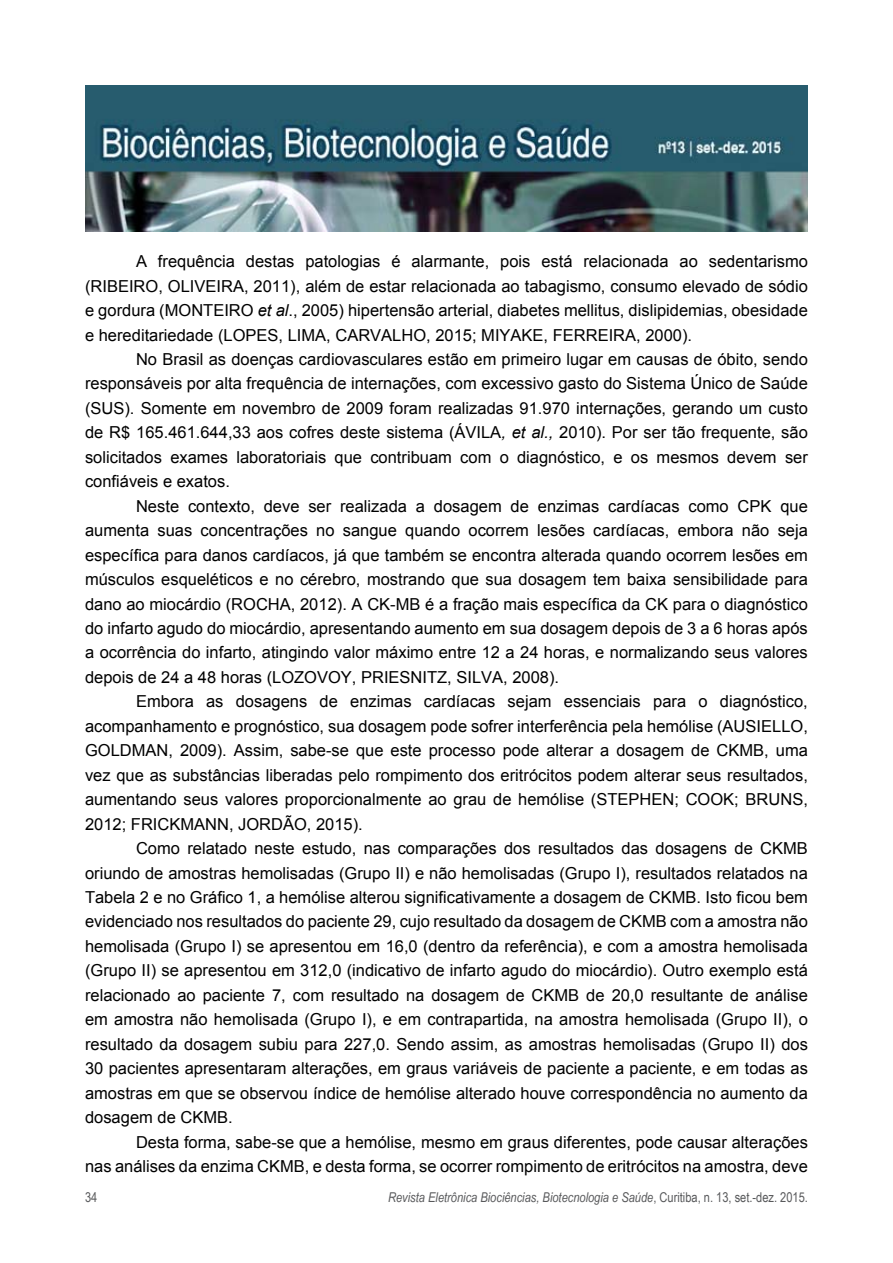
<style>
.page{position:relative;width:893px;height:1263px;background:#fff}
.page>*{position:absolute;margin:0;border:0;box-sizing:border-box;transform-origin:0 0}
.t1{font:16.5px/24.5px "Arial";color:#000;text-align:justify}
.t2{font:italic 13.5px "Arial Narrow";color:#58595b}
.t3{font:13.5px "Arial Narrow";color:#58595b}
.s1{font-style:italic}
.s2{font-style:normal}
</style>
<div class="page">
<img style="left:85px;top:85px;width:723px;height:146px">
<p class="t1" style="left:85px;top:249px;width:724px;text-indent:51px">A frequência destas patologias é alarmante, pois está relacionada ao sedentarismo (RIBEIRO, OLIVEIRA, 2011), além de estar relacionada ao tabagismo, consumo elevado de sódio e gordura (MONTEIRO <span class="s1">et al</span>., 2005) hipertensão arterial, diabetes mellitus, dislipidemias, obesidade e hereditariedade (LOPES, LIMA, CARVALHO, 2015; MIYAKE, FERREIRA, 2000).</p>
<p class="t1" style="left:85px;top:347px;width:724px;text-indent:51px">No Brasil as doenças cardiovasculares estão em primeiro lugar em causas de óbito, sendo responsáveis por alta frequência de internações, com excessivo gasto do Sistema Único de Saúde (SUS). Somente em novembro de 2009 foram realizadas 91.970 internações, gerando um custo de R$ 165.461.644,33 aos cofres deste sistema (ÁVILA<span class="s1">, et al.,</span> 2010). Por ser tão frequente, são solicitados exames laboratoriais que contribuam com o diagnóstico, e os mesmos devem ser confiáveis e exatos.</p>
<p class="t1" style="left:85px;top:494px;width:724px;text-indent:51px">Neste contexto, deve ser realizada a dosagem de enzimas cardíacas como CPK que aumenta suas concentrações no sangue quando ocorrem lesões cardíacas, embora não seja específica para danos cardíacos, já que também se encontra alterada quando ocorrem lesões em músculos esqueléticos e no cérebro, mostrando que sua dosagem tem baixa sensibilidade para dano ao miocárdio (ROCHA, 2012). A CK-MB é a fração mais específica da CK para o diagnóstico do infarto agudo do miocárdio, apresentando aumento em sua dosagem depois de 3 a 6 horas após a ocorrência do infarto, atingindo valor máximo entre 12 a 24 horas, e normalizando seus valores depois de 24 a 48 horas (LOZOVOY, PRIESNITZ, SILVA, 2008).</p>
<p class="t1" style="left:85px;top:689px;width:724px;text-indent:51px">Embora as dosagens de enzimas cardíacas sejam essenciais para o diagnóstico, acompanhamento e prognóstico, sua dosagem pode sofrer interferência pela hemólise (AUSIELLO, GOLDMAN, 2009). Assim, sabe-se que este processo pode alterar a dosagem de CKMB, uma vez que as substâncias liberadas pelo rompimento dos eritrócitos podem alterar seus resultados, aumentando seus valores proporcionalmente ao grau de hemólise (STEPHEN; COOK; BRUNS, 2012; FRICKMANN, JORDÃO, 2015).</p>
<p class="t1" style="left:85px;top:836px;width:724px;text-indent:51px">Como relatado neste estudo, nas comparações dos resultados das dosagens de CKMB oriundo de amostras hemolisadas (Grupo II) e não hemolisadas (Grupo I), resultados relatados na Tabela 2 e no Gráfico 1, a hemólise alterou significativamente a dosagem de CKMB. Isto ficou bem evidenciado nos resultados do paciente 29, cujo resultado da dosagem de CKMB com a amostra não hemolisada (Grupo I) se apresentou em 16,0 (dentro da referência), e com a amostra hemolisada (Grupo II) se apresentou em 312,0 (indicativo de infarto agudo do miocárdio). Outro exemplo está relacionado ao paciente 7, com resultado na dosagem de CKMB de 20,0 resultante de análise em amostra não hemolisada (Grupo I), e em contrapartida, na amostra hemolisada (Grupo II), o resultado da dosagem subiu para 227,0. Sendo assim, as amostras hemolisadas (Grupo II) dos 30 pacientes apresentaram alterações, em graus variáveis de paciente a paciente, e em todas as amostras em que se observou índice de hemólise alterado houve correspondência no aumento da dosagem de CKMB.</p>
<p class="t1" style="left:85px;top:1130px;width:724px;text-align:right">Desta forma, sabe-se que a hemólise, mesmo em graus diferentes, pode causar alterações<br>nas análises da enzima CKMB, e desta forma, se ocorrer rompimento de eritrócitos na amostra, deve</p>
<p class="t3" style="left:85px;top:1187px;width:14px">34</p>
<p class="t2" style="left:388px;top:1188px;width:421px">Revista Eletrônica Biociências, Biotecnologia e Saúde<span class="s2">, Curitiba, n. 13, set.-dez. 2015.</span></p>
</div>
